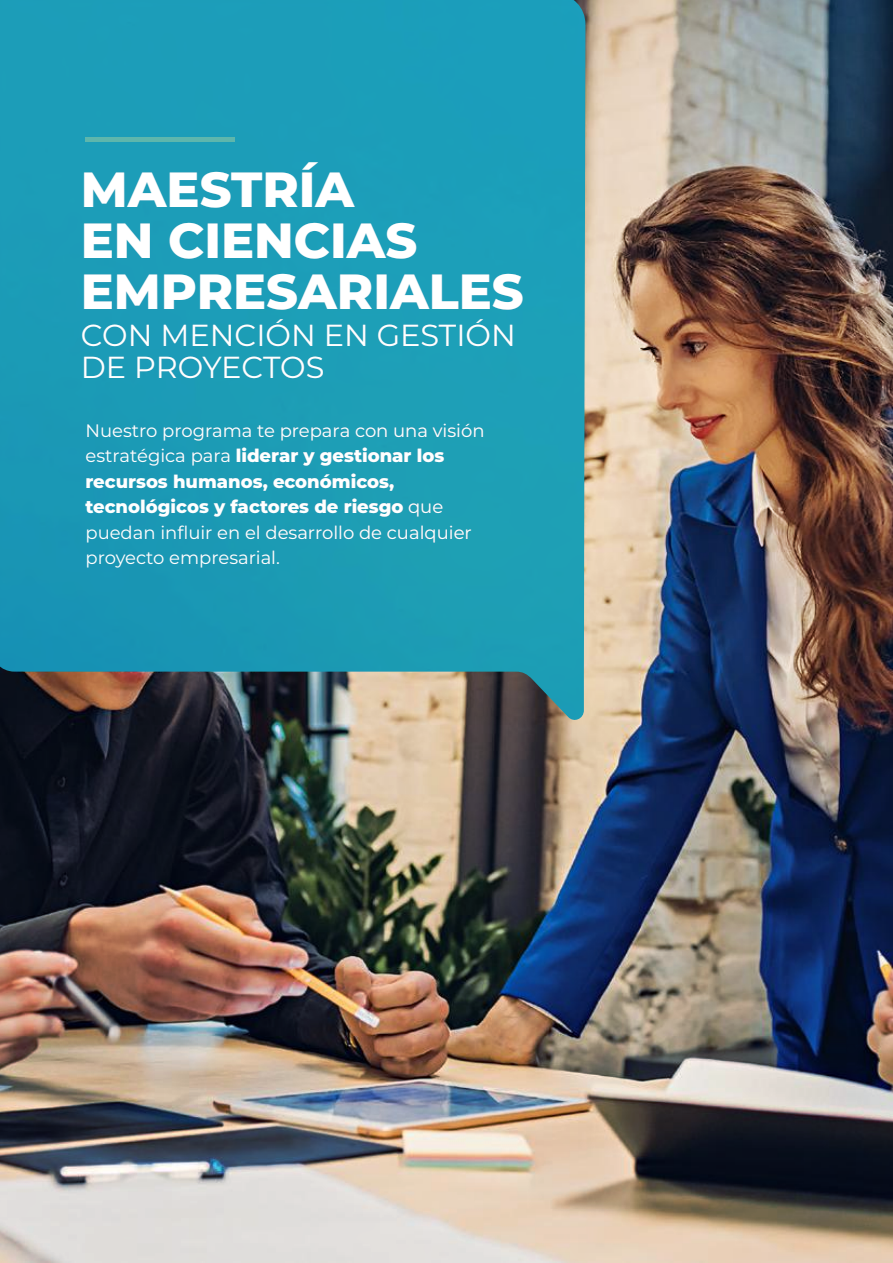
<style>
.page{position:relative;width:893px;height:1263px;background:#fff}
.page>*{position:absolute;margin:0;border:0;box-sizing:border-box;transform-origin:0 0}
.t1{font:800 49.2px/51.2px "Montserrat";color:#fff}
.t2{font:30.45px/31.7px "Montserrat";color:#fff}
.t3{font:18px/25.5px "Montserrat";color:#fff}
.s1{font-weight:800}
</style>
<div class="page">
<img style="left:561px;top:0;width:332px;height:1263px">
<div style="left:561px;top:0;width:24px;height:723px;background:#1c9fb8"></div>
<img style="left:0;top:0;width:561px;height:1263px">
<h1 class="t1" style="left:81px;top:161px;width:444px">MAESTRÍA<br>EN CIENCIAS<br>EMPRESARIALES</h1>
<h2 class="t2" style="left:81px;top:318px;width:436px">CON MENCIÓN EN GESTIÓN<br>DE PROYECTOS</h2>
<p class="t3" style="left:85px;top:417px;width:401px">Nuestro programa te prepara con una visión estratégica para <span class="s1">liderar y gestionar los recursos humanos, económicos, tecnológicos y factores de riesgo</span> que puedan influir en el desarrollo de cualquier proyecto empresarial.</p>
</div>
